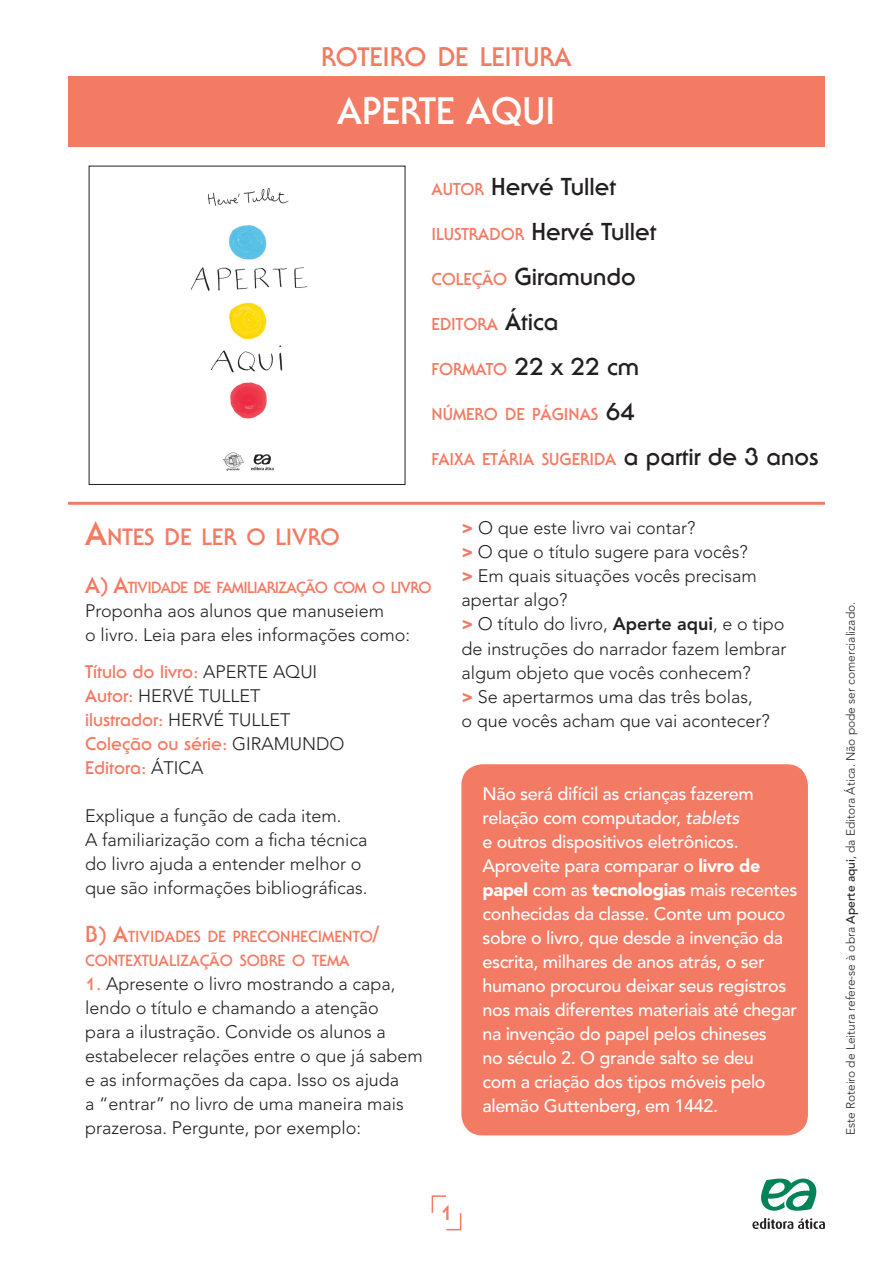
<style>
.page{position:relative;width:893px;height:1263px;background:#fff}
.page>*{position:absolute;margin:0;border:0;box-sizing:border-box;transform-origin:0 0}
.t1{font:700 37.5px "Serif Gothic";color:#fff}
.t2{font:700 26.25px "Serif Gothic";color:#f37a63}
.t3{font:700 24px "Serif Gothic";color:#231f20}
.t4{font:700 23.1px "Serif Gothic";color:#f37a63}
.t5{font:700 21px "Serif Gothic";color:#f37a63}
.t6{font:300 18px/24px "Avenir";color:#231f20}
.t7{font:500 18px/24px "Avenir";letter-spacing:-.02em;color:#fff}
.t8{font:700 18px "Serif Gothic";color:#f37a63}
.t9{font:700 16.8px "Serif Gothic";color:#f37a63}
.t10{font:700 15.75px/24px "Serif Gothic";color:#f37a63}
.t11{font:700 15.75px "Serif Gothic";letter-spacing:-.045em;color:#f37a63}
.t12{font:300 12px "Avenir";color:#231f20}
.s1{font-size:16.8px;color:#f37a63}
.s2{font-size:24px;color:#231f20}
.s3{font-size:33px}
.s4{font-size:22.5px}
.s5{font-family:"Avenir";font-weight:300;color:#231f20}
.s6{font-family:"Serif Gothic";font-weight:700;color:#f37a63}
.s7{font-weight:900;color:#f37a63}
.s8{font-weight:800}
.s9{font-style:italic}
.s10{font-weight:900}
.s11{font-weight:500}
</style>
<div class="page">
<svg style="left:431px;top:1195px;width:31px;height:36px"></svg>
<div style="left:68px;top:77px;width:757px;height:70px;background:#f37a63"></div>
<hr style="left:68px;top:502px;width:757px;height:3px;background:#f37a63">
<img style="left:190px;top:188px;width:117px;height:283px">
<div style="left:461px;top:764px;width:347px;height:371px;background:#f37a63;border-radius:21px"></div>
<svg style="left:761px;top:1178px;width:56px;height:33px"></svg>
<svg style="left:752px;top:1218px;width:73px;height:11px"></svg>
<p class="t2" style="left:321px;top:41px;width:252px">ROTEIRO DE LEITURA</p>
<p class="t1" style="left:337px;top:89px;width:220px">APERTE AQUI</p>
<p class="t3" style="left:432px;top:173px;width:186px"><span class="s1">AUTOR</span> Hervé Tullet</p>
<p class="t3" style="left:432px;top:218px;width:226px"><span class="s1">ILUSTRADOR</span> Hervé Tullet</p>
<p class="t3" style="left:432px;top:263px;width:206px"><span class="s1">COLEÇÃO</span> Giramundo</p>
<p class="t9" style="left:432px;top:315px;width:128px">EDITORA <span class="s2">Ática</span></p>
<p class="t9" style="left:432px;top:360px;width:209px">FORMATO <span class="s2">22 x 22 cm</span></p>
<p class="t9" style="left:432px;top:405px;width:205px">NÚMERO DE PÁGINAS <span class="s2">64</span></p>
<p class="t9" style="left:432px;top:450px;width:388px">FAIXA ETÁRIA SUGERIDA <span class="s2">a partir de 3 anos</span></p>
<p class="t4" style="left:85px;top:523px;width:256px"><span class="s3">A</span>NTES DE LER O LIVRO</p>
<p class="t11" style="left:85px;top:578px;width:348px"><span class="s4">A) A</span>TIVIDADE DE FAMILIARIZAÇÃO COM O LIVRO</p>
<p class="t6" style="left:85px;top:599px;width:327px">Proponha aos alunos que manuseiem<br>o livro. Leia para eles informações como:</p>
<p class="t8" style="left:85px;top:661px;width:234px">Título do livro: <span class="s5">APERTE AQUI</span></p>
<p class="t6" style="left:85px;top:684px;width:177px"><span class="s6">Autor:</span> HERVÉ TULLET</p>
<p class="t8" style="left:85px;top:709px;width:207px">ilustrador: <span class="s5">HERVÉ TULLET</span></p>
<p class="t8" style="left:85px;top:733px;width:261px">Coleção ou série: <span class="s5">GIRAMUNDO</span></p>
<p class="t8" style="left:85px;top:757px;width:120px">Editora: <span class="s5">ÁTICA</span></p>
<p class="t6" style="left:85px;top:804px;width:284px">Explique a função de cada item.<br>A familiarização com a ficha técnica do livro ajuda a entender melhor o que são informações bibliográficas.</p>
<p class="t10" style="left:85px;top:924px;width:296px"><span class="s4">B) A</span>TIVIDADES DE PRECONHECIMENTO<span class="s4">/<br></span>CONTEXTUALIZAÇÃO SOBRE O TEMA</p>
<p class="t6" style="left:85px;top:972px;width:339px"><span class="s6">1.</span> Apresente o livro mostrando a capa, lendo o título e chamando a atenção<br>para a ilustração. Convide os alunos a estabelecer relações entre o que já sabem e as informações da capa. Isso os ajuda<br>a “entrar” no livro de uma maneira mais prazerosa. Pergunte, por exemplo:</p>
<p class="t6" style="left:461px;top:516px;width:236px"><span class="s7">&gt;</span> O que este livro vai contar?</p>
<p class="t6" style="left:461px;top:540px;width:288px"><span class="s7">&gt;</span> O que o título sugere para vocês?</p>
<p class="t6" style="left:461px;top:564px;width:297px"><span class="s7">&gt;</span> Em quais situações vocês precisam apertar algo?</p>
<p class="t6" style="left:461px;top:612px;width:327px;text-align:justify"><span class="s7">&gt;</span> O título do livro, <span class="s8">Aperte aqui</span>, e o tipo de instruções do narrador fazem lembrar algum objeto que vocês conhecem?</p>
<p class="t6" style="left:461px;top:684px;width:310px"><span class="s7">&gt;</span> Se apertarmos uma das três bolas,<br>o que vocês acham que vai acontecer?</p>
<p class="t7" style="left:482px;top:782px;width:317px">Não será difícil as crianças fazerem relação com computador, <span class="s9">tablets<br></span>e outros dispositivos eletrônicos.<br>Aproveite para comparar o <span class="s10">livro de papel</span> com as <span class="s10">tecnologias</span> mais recentes conhecidas da classe. Conte um pouco sobre o livro, que desde a invenção da escrita, milhares de anos atrás, o ser humano procurou deixar seus registros nos mais diferentes materiais até chegar na invenção do papel pelos chineses<br>no século 2. O grande salto se deu<br>com a criação dos tipos móveis pelo alemão Guttenberg, em 1442.</p>
<p class="t12" style="left:843px;top:1135px;width:535px;rotate:-90deg">Este Roteiro de Leitura refere-se à obra <span class="s11">Aperte aqui</span>, da Editora Ática. Não pode ser comercializado.</p>
<p class="t5" style="left:440px;top:1201px;width:14px">1</p>
</div>
